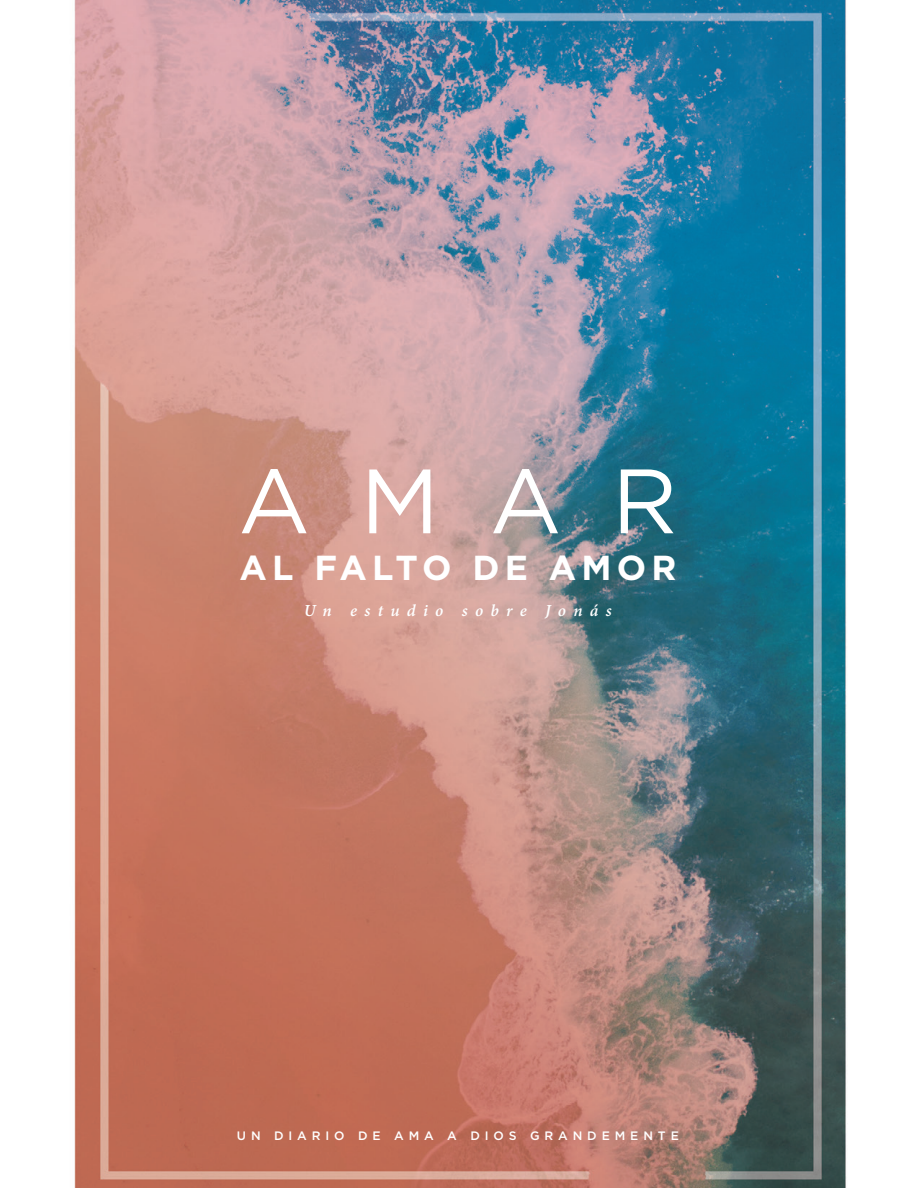
<style>
.page{position:relative;width:918px;height:1188px;background:#fff}
.page>*{position:absolute;margin:0;border:0;box-sizing:border-box;transform-origin:0 0}
.t1{font:91.2px "Gotham";color:#fff}
.t2{font:700 34.65px "Gotham";letter-spacing:.15em;color:#fff}
.t3{font:italic 700 18.3px "Adobe Devanagari";letter-spacing:.395em;color:#fff}
.t4{font:500 12.15px "Gotham";letter-spacing:.4em;color:#fff}
</style>
<div class="page">
<img style="left:74px;top:0;width:773px;height:1188px">
<h1 class="t1" style="left:238px;top:443px;width:441px">AMAR</h1>
<h2 class="t2" style="left:239px;top:548px;width:439px">AL FALTO DE AMOR</h2>
<h3 class="t3" style="left:304px;top:600px;width:309px">Un estudio sobre Jonás</h3>
<p class="t4" style="left:237px;top:1129px;width:443px">UN DIARIO DE AMA A DIOS GRANDEMENTE</p>
</div>
